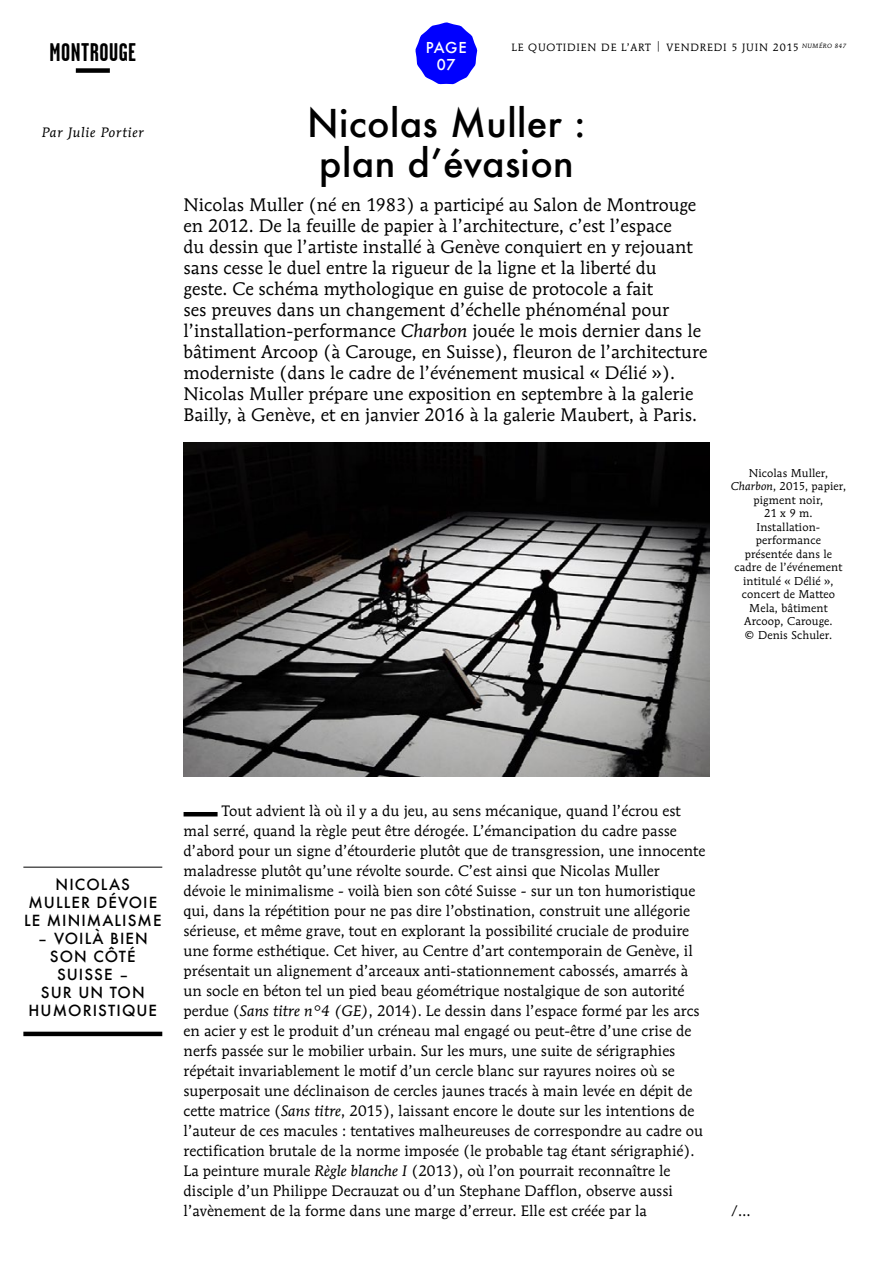
<style>
.page{position:relative;width:893px;height:1263px;background:#fff}
.page>*{position:absolute;margin:0;border:0;box-sizing:border-box;transform-origin:0 0}
.t1{font:500 37.5px/39.9px "Futura";letter-spacing:.01em;color:#000;text-align:center}
.t2{font:700 25.5px "Garage Gothic";letter-spacing:.02em;color:#000}
.t3{font:18px/21px "Mendoza Roman";color:#000}
.t4{font:15px/20px "Mendoza Roman";color:#000}
.t5{font:500 15px/18px "Futura";letter-spacing:.07em;color:#000;text-align:center}
.t6{font:500 14.7px/16.5px "Futura";letter-spacing:.035em;color:#fff;text-align:center}
.t7{font:italic 13.5px "Mendoza Roman";letter-spacing:.05em;color:#000}
.t8{font:11.25px/13.5px "Mendoza Roman";letter-spacing:.01em;color:#000;text-align:center}
.t9{font:10.5px "Mendoza Roman";letter-spacing:.08em;color:#000}
.s1{font-style:italic}
</style>
<div class="page">
<div style="left:76px;top:68px;width:34px;height:5px;background:#000"></div>
<svg style="left:415px;top:22px;width:62px;height:62px"></svg>
<hr style="left:184px;top:812px;width:34px;height:4px;background:#000">
<hr style="left:23px;top:867px;width:139px;height:1px;background:#000">
<hr style="left:23px;top:1032px;width:139px;height:4px;background:#000">
<img style="left:184px;top:442px;width:525px;height:334px">
<h2 class="t2" style="left:49px;top:38px;width:88px">MONTROUGE</h2>
<p class="t7" style="left:42px;top:124px;width:104px">Par Julie Portier</p>
<p class="t6" style="left:426px;top:39px;width:43px">PAGE<br>07</p>
<h1 class="t1" style="left:307px;top:102px;width:280px">Nicolas Muller : plan d’évasion</h1>
<p class="t3" style="left:184px;top:194px;width:525px">Nicolas Muller (né en 1983) a participé au Salon de Montrouge en 2012. De la feuille de papier à l’architecture, c’est l’espace<br>du dessin que l’artiste installé à Genève conquiert en y rejouant sans cesse le duel entre la rigueur de la ligne et la liberté du<br>geste. Ce schéma mythologique en guise de protocole a fait<br>ses preuves dans un changement d’échelle phénoménal pour l’installation-performance <span class="s1">Charbon</span> jouée le mois dernier dans le bâtiment Arcoop (à Carouge, en Suisse), fleuron de l’architecture moderniste (dans le cadre de l’événement musical « Délié »).<br>Nicolas Muller prépare une exposition en septembre à la galerie Bailly, à Genève, et en janvier 2016 à la galerie Maubert, à Paris.</p>
<p class="t9" style="left:511px;top:41px;width:336px">LE QUOTIDIEN DE L’ART | VENDREDI 5 JUIN 2015 <sup>NUMÉRO</sup> <sup>847</sup></p>
<p class="t8" style="left:731px;top:466px;width:117px">Nicolas Muller,<br><span class="s1">Charbon</span>, 2015, papier, pigment noir,<br>21 x 9 m.<br>Installation&shy;performance présentée dans le cadre de l’événement intitulé « Délié », concert de Matteo<br>Mela, bâtiment<br>Arcoop, Carouge.<br>© Denis Schuler.</p>
<p class="t5" style="left:24px;top:875px;width:139px">NICOLAS<br>MULLER DÉVOIE<br>LE MINIMALISME</p>
<p class="t5" style="left:29px;top:929px;width:130px">– VOILÀ BIEN<br>SON CÔTÉ<br>SUISSE –<br>SUR UN TON<br>HUMORISTIQUE</p>
<p class="t4" style="left:184px;top:801px;width:523px;text-indent:38px">Tout advient là où il y a du jeu, au sens mécanique, quand l’écrou est mal serré, quand la règle peut être dérogée. L’émancipation du cadre passe d’abord pour un signe d’étourderie plutôt que de transgression, une innocente maladresse plutôt qu’une révolte sourde. C’est ainsi que Nicolas Muller dévoie le minimalisme - voilà bien son côté Suisse - sur un ton humoristique qui, dans la répétition pour ne pas dire l’obstination, construit une allégorie sérieuse, et même grave, tout en explorant la possibilité cruciale de produire une forme esthétique. Cet hiver, au Centre d’art contemporain de Genève, il présentait un alignement d’arceaux anti-stationnement cabossés, amarrés à un socle en béton tel un pied beau géométrique nostalgique de son autorité perdue (<span class="s1">Sans titre n°4 (GE)</span>, 2014). Le dessin dans l’espace formé par les arcs en acier y est le produit d’un créneau mal engagé ou peut-être d’une crise de nerfs passée sur le mobilier urbain. Sur les murs, une suite de sérigraphies répétait invariablement le motif d’un cercle blanc sur rayures noires où se superposait une déclinaison de cercles jaunes tracés à main levée en dépit de cette matrice (<span class="s1">Sans titre</span>, 2015), laissant encore le doute sur les intentions de l’auteur de ces macules : tentatives malheureuses de correspondre au cadre ou rectification brutale de la norme imposée (le probable tag étant sérigraphié).<br>La peinture murale <span class="s1">Règle blanche I</span> (2013), où l’on pourrait reconnaître le disciple d’un Philippe Decrauzat ou d’un Stephane Dafflon, observe aussi l’avènement de la forme dans une marge d’erreur. Elle est créée par la</p>
<p class="t4" style="left:731px;top:1201px;width:22px">/…</p>
</div>
